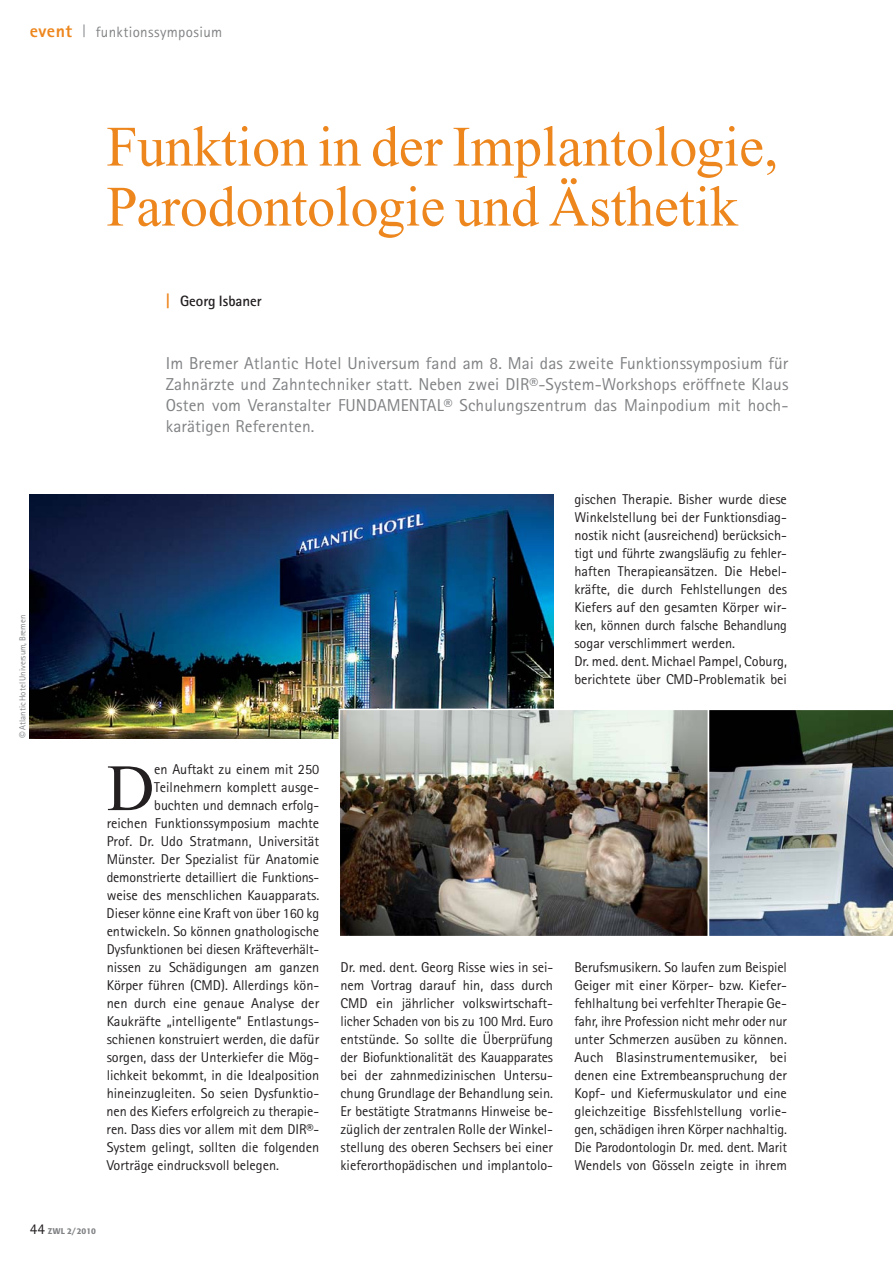
<style>
.page{position:relative;width:893px;height:1263px;background:#fff}
.page>*{position:absolute;margin:0;border:0;box-sizing:border-box;transform-origin:0 0}
.t1{font:66px "Times New Roman";color:#231f20}
.t2{font:57px/60px "Times New Roman";color:#ed861d}
.t3{font:800 18px "Rotis Sans Serif";letter-spacing:.025em;color:#ed861d}
.t4{font:17.25px/21px "Rotis Sans Serif";letter-spacing:.005em;color:#808284;text-align:justify}
.t5{font:15px "Rotis Sans Serif";letter-spacing:.025em;color:#808284}
.t6{font:700 15px "Rotis Sans Serif";color:#231f20}
.t7{font:14.25px/18px "Rotis Sans Serif";color:#231f20;text-align:justify}
.t8{font:8.7px "Rotis Sans Serif";color:#808284}
.t9{font:500 8.25px "Formata";color:#808284}
.s1{font-size:16.5px;color:#ed861d}
.s2{font-size:13.2px}
.s3{font-family:"Rotis Sans Serif";font-weight:400;font-size:15px;color:#231f20}
</style>
<div class="page">
<svg style="left:84px;top:24px;width:1px;height:13px"></svg>
<img style="left:30px;top:494px;width:523px;height:244px">
<img style="left:341px;top:712px;width:365px;height:222px">
<div style="left:338px;top:709px;width:371px;height:228px;border:2px solid #fff"></div>
<img style="left:708px;top:709px;width:185px;height:228px">
<p class="t3" style="left:30px;top:25px;width:44px">event</p>
<p class="t5" style="left:96px;top:27px;width:128px">funktionssymposium</p>
<h2 class="t2" style="left:106px;top:122px;width:673px">Funktion in der Implantologie,<br>Parodontologie und Ästhetik</h2>
<p class="t6" style="left:166px;top:296px;width:98px"><span class="s1">|</span> Georg Isbaner</p>
<p class="t4" style="left:166px;top:354px;width:624px">Im Bremer Atlantic Hotel Universum fand am 8. Mai das zweite Funktionssymposium für Zahnärzte und Zahntechniker statt. Neben zwei DIR®-System-Workshops eröffnete Klaus Osten vom Veranstalter FUNDAMENTAL® Schulungszentrum das Mainpodium mit hoch - ka rätigen Referenten.</p>
<p class="t8" style="left:19px;top:738px;width:124px;rotate:-90deg"><span class="s2">©</span> Atlantic Hotel Universum, Bremen</p>
<h1 class="t1" style="left:107px;top:764px;width:49px">D</h1>
<p class="t7" style="left:154px;top:762px;width:166px">en Auftakt zu einem mit 250</p>
<p class="t7" style="left:154px;top:780px;width:166px">Teilnehmern komplett ausge-</p>
<p class="t7" style="left:154px;top:798px;width:166px">buchten und demnach erfolg -</p>
<p class="t7" style="left:107px;top:816px;width:214px">reichen Funktionssymposium machte</p>
<p class="t7" style="left:107px;top:834px;width:214px">Prof. Dr. Udo Stratmann, Universität</p>
<p class="t7" style="left:107px;top:852px;width:214px">Münster. Der Spezialist für Anatomie</p>
<p class="t7" style="left:107px;top:870px;width:214px">demonstrierte detailliert die Funktions-</p>
<p class="t7" style="left:107px;top:888px;width:214px">weise des menschlichen Kauapparats.</p>
<p class="t7" style="left:107px;top:906px;width:214px">Dieser könne eine Kraft von über 160 kg</p>
<p class="t7" style="left:107px;top:924px;width:214px">entwickeln. So können gnathologische</p>
<p class="t7" style="left:107px;top:942px;width:214px">Dysfunktionen bei diesen Kräfteverhält-</p>
<p class="t7" style="left:107px;top:960px;width:214px">nissen zu Schädigungen am ganzen</p>
<p class="t7" style="left:107px;top:978px;width:214px">Körper führen (CMD). Allerdings kön-</p>
<p class="t7" style="left:107px;top:996px;width:214px">nen durch eine genaue Analyse der</p>
<p class="t7" style="left:107px;top:1014px;width:214px">Kaukräfte „intelligente“ Entlastungs-</p>
<p class="t7" style="left:107px;top:1032px;width:214px">schienen konstruiert werden, die dafür</p>
<p class="t7" style="left:107px;top:1050px;width:214px">sorgen, dass der Unterkiefer die Mög-</p>
<p class="t7" style="left:107px;top:1068px;width:214px">lichkeit bekommt, in die Idealposition</p>
<p class="t7" style="left:107px;top:1086px;width:214px">hineinzugleiten. So seien Dysfunktio-</p>
<p class="t7" style="left:107px;top:1104px;width:214px">nen des Kiefers erfolgreich zu therapie-</p>
<p class="t7" style="left:107px;top:1122px;width:214px">ren. Dass dies vor allem mit dem DIR®-</p>
<p class="t7" style="left:107px;top:1140px;width:214px">System gelingt, sollten die folgenden</p>
<p class="t7" style="left:107px;top:1158px;width:174px">Vorträge eindrucksvoll belegen.</p>
<p class="t9" style="left:30px;top:1227px;width:68px"><span class="s3">44</span> ZWL 2/2010</p>
<p class="t7" style="left:574px;top:492px;width:214px;text-align:left">gischen Therapie. Bisher wurde diese Winkelstellung bei der Funktionsdiag&shy;nostik nicht (ausreichend) berücksich&shy;tigt und führte zwangsläufig zu fehler&shy;haften Therapieansätzen. Die Hebel&shy;kräfte, die durch Fehlstellungen des Kiefers auf den gesamten Körper wir&shy;ken, können durch falsche Behandlung sogar verschlimmert werden.<br>Dr. med. dent. Michael Pampel, Coburg, berichtete über CMD-Problematik bei</p>
<p class="t7" style="left:340px;top:960px;width:214px">Dr. med. dent. Georg Risse wies in sei&shy;nem Vortrag darauf hin, dass durch CMD ein jährlicher volkswirtschaft&shy;licher Schaden von bis zu 100 Mrd. Euro entstünde. So sollte die Überprüfung der Biofunktionalität des Kauapparates bei der zahnmedizinischen Untersu&shy;chung Grundlage der Behandlung sein.<br>Er bestätigte Stratmanns Hinweise be&shy;züglich der zentralen Rolle der Winkel&shy;stellung des oberen Sechsers bei einer kieferorthopädischen und implantolo-</p>
<p class="t7" style="left:574px;top:960px;width:214px">Berufsmusikern. So laufen zum Beispiel Geiger mit einer Körper- bzw. Kiefer&shy;fehlhaltung bei verfehlter Therapie Ge&shy;fahr, ihre Profession nicht mehr oder nur unter Schmerzen ausüben zu können.<br>Auch Blasinstrumentemusiker, bei denen eine Extrembeanspruchung der Kopf- und Kiefermuskulator und eine gleichzeitige Bissfehlstellung vorlie&shy;gen, schädigen ihren Körper nachhaltig.<br>Die Parodontologin Dr. med. dent. Marit Wendels von Gösseln zeigte in ihrem</p>
</div>
